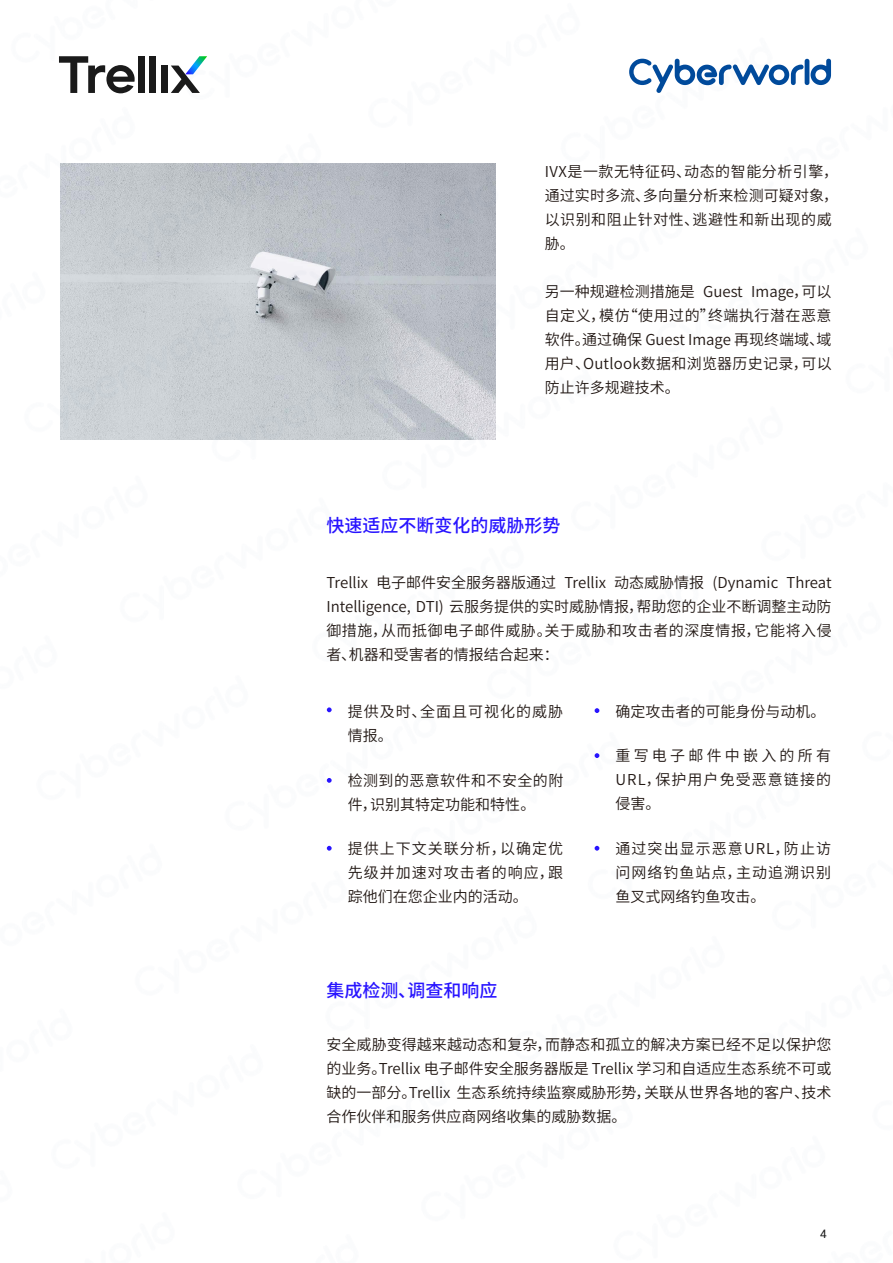
<style>
.page{position:relative;width:893px;height:1263px;background:#fff}
.page>*{position:absolute;margin:0;border:0;box-sizing:border-box;transform-origin:0 0}
.t1{font:500 18px "Source Han Sans CN";color:#2814ff}
.t2{font:15px/24px "Source Han Sans CN";letter-spacing:.03em;color:#221814;text-align:justify}
.t3{font:15px/24px "Source Han Sans CN";letter-spacing:.065em;color:#221814}
.t4{font:15px "Source Han Sans CN";color:#221814}
.t5{font:12px "Hanchansans";color:#1a1a1a}
</style>
<div class="page">
<img style="left:60px;top:56px;width:772px;height:795px">
<svg style="left:629px;top:59px;width:202px;height:34px"></svg>
<svg style="left:59px;top:56px;width:76px;height:37px"></svg>
<div style="left:138px;top:56px;width:6px;height:37px;background:#1a1a1a"></div>
<div style="left:149px;top:56px;width:7px;height:37px;background:#1a1a1a"></div>
<div style="left:161px;top:66px;width:6px;height:27px;background:#1a1a1a"></div>
<svg style="left:171px;top:56px;width:36px;height:37px"></svg>
<p class="t2" style="left:545px;top:160px;width:295px;text-align:left">IVX是一款无特征码、动态的智能分析引擎，通过实时多流、多向量分析来检测可疑对象，以识别和阻止针对性、逃避性和新出现的威胁。</p>
<p class="t2" style="left:545px;top:280px;width:288px">另一种规避检测措施是 Guest Image，可以自定义，模仿“使用过的”终端执行潜在恶意软件。通过确保 Guest Image 再现终端域、域用户、Outlook数据和浏览器历史记录，可以防止许多规避技术。</p>
<p class="t1" style="left:326px;top:515px;width:235px">快速适应不断变化的威胁形势</p>
<p class="t2" style="left:326px;top:571px;width:507px">Trellix 电子邮件安全服务器版通过 Trellix 动态威胁情报 (Dynamic Threat Intelligence, DTI) 云服务提供的实时威胁情报，帮助您的企业不断调整主动防御措施，从而抵御电子邮件威胁。关于威胁和攻击者的深度情报，它能将入侵者、机器和受害者的情报结合起来：</p>
<p class="t3" style="left:348px;top:700px;width:217px">提供及时、全面且可视化的威胁情报。</p>
<p class="t2" style="left:348px;top:769px;width:217px">检测到的恶意软件和不安全的附件，识别其特定功能和特性。</p>
<p class="t2" style="left:348px;top:836px;width:217px">提供上下文关联分析，以确定优先级并加速对攻击者的响应，跟踪他们在您企业内的活动。</p>
<p class="t4" style="left:615px;top:703px;width:212px">确定攻击者的可能身份与动机。</p>
<p class="t2" style="left:615px;top:744px;width:217px">重写电子邮件中嵌入的所有URL，保护用户免受恶意链接的侵害。</p>
<p class="t2" style="left:615px;top:836px;width:217px">通过突出显示恶意URL，防止访问网络钓鱼站点，主动追溯识别鱼叉式网络钓鱼攻击。</p>
<p class="t1" style="left:326px;top:980px;width:172px">集成检测、调查和响应</p>
<p class="t2" style="left:326px;top:1033px;width:507px">安全威胁变得越来越动态和复杂，而静态和孤立的解决方案已经不足以保护您的业务。Trellix 电子邮件安全服务器版是 Trellix 学习和自适应生态系统不可或缺的一部分。Trellix 生态系统持续监察威胁形势，关联从世界各地的客户、技术合作伙伴和服务供应商网络收集的威胁数据。</p>
<p class="t5" style="left:820px;top:1228px;width:9px">4</p>
</div>
